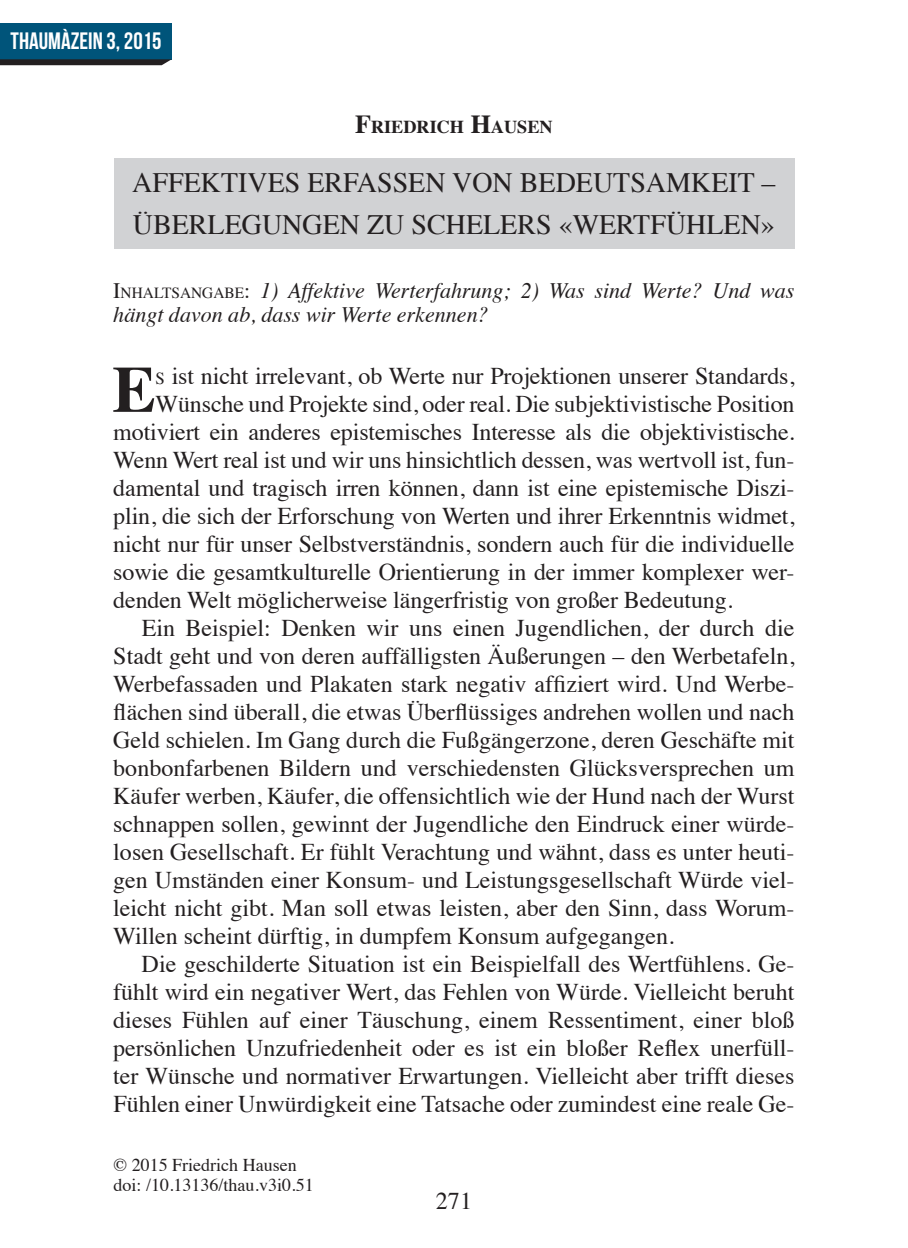
<style>
.page{position:relative;width:908px;height:1248px;background:#fff}
.page>*{position:absolute;margin:0;border:0;box-sizing:border-box;transform-origin:0 0}
.t1{font:700 65.4px "Times";color:#231f20}
.t2{font:28px/42px "Times";color:#231f20}
.t3{font:24px "Times";color:#231f20}
.t4{font:23.6px "Bebas Neue";color:#fff}
.t5{font:italic 22px/24px "Times";color:#231f20}
.t6{font:700 18.2px "Times";color:#231f20}
.t7{font:18px/20px "Times";color:#231f20}
.s1{font-size:26px}
.s2{font-style:normal}
.s3{font-style:normal;font-size:15.4px}
.s4{font-size:16.8px}
</style>
<div class="page">
<div style="left:0;top:23px;width:171px;height:36px;background:#00547a"></div>
<svg style="left:0;top:59px;width:171px;height:6px"></svg>
<div style="left:113px;top:158px;width:681px;height:91px;background:#d1d2d4"></div>
<p class="t4" style="left:11px;top:28px;width:152px">THAUMÀZEIN 3, 2015</p>
<p class="t6" style="left:355px;top:109px;width:199px"><span class="s1">F</span>RIEDRICH <span class="s1">H</span>AUSEN</p>
<p class="t2" style="left:132px;top:159px;width:644px">Affektives Erfassen von Bedeutsamkeit –<br>Üb erlegungen zu Schelers «Wertfühlen»</p>
<p class="t5" style="left:113px;top:277px;width:682px"><span class="s2">I</span><span class="s3">NHALTSANGABE</span><span class="s2">:</span> 1) Affektive Werterfahrung; 2) Was sind Werte? Und was hängt davon ab, dass wir Werte erkennen?</p>
<h1 class="t1" style="left:112px;top:327px;width:42px">E</h1>
<p class="t3" style="left:155px;top:353px;width:640px"><span class="s4">S</span> ist nicht irrelevant, ob Werte nur Projektionen unserer Standards,</p>
<p class="t3" style="left:155px;top:381px;width:640px">Wünsche und Projekte sind, oder real. Die subjektivistische Position</p>
<p class="t3" style="left:113px;top:409px;width:682px">motiviert ein anderes epistemisches Interesse als die objektivistische.</p>
<p class="t3" style="left:113px;top:437px;width:682px">Wenn Wert real ist und wir uns hinsichtlich dessen, was wertvoll ist, fun-</p>
<p class="t3" style="left:113px;top:465px;width:682px">damental und tragisch irren können, dann ist eine epistemische Diszi-</p>
<p class="t3" style="left:113px;top:493px;width:682px">plin, die sich der Erforschung von Werten und ihrer Erkenntnis widmet,</p>
<p class="t3" style="left:113px;top:521px;width:682px">nicht nur für unser Selbstverständnis, sondern auch für die individuelle</p>
<p class="t3" style="left:113px;top:549px;width:682px">sowie die gesamtkulturelle Orientierung in der immer komplexer wer-</p>
<p class="t3" style="left:113px;top:577px;width:620px">denden Welt möglicherweise längerfristig von großer Bedeutung.</p>
<p class="t3" style="left:142px;top:605px;width:654px">Ein Beispiel: Denken wir uns einen Jugendlichen, der durch die</p>
<p class="t3" style="left:113px;top:633px;width:682px">Stadt geht und von deren auffälligsten Äußerungen – den Werbetafeln,</p>
<p class="t3" style="left:113px;top:661px;width:682px">Werbefassaden und Plakaten stark negativ affiziert wird. Und Werbe-</p>
<p class="t3" style="left:113px;top:689px;width:682px">flächen sind überall, die etwas Überflüssiges andrehen wollen und nach</p>
<p class="t3" style="left:113px;top:717px;width:682px">Geld schielen. Im Gang durch die Fußgängerzone, deren Geschäfte mit</p>
<p class="t3" style="left:113px;top:745px;width:682px">bonbonfarbenen Bildern und verschiedensten Glücksversprechen um</p>
<p class="t3" style="left:113px;top:773px;width:682px">Käufer werben, Käufer, die offensichtlich wie der Hund nach der Wurst</p>
<p class="t3" style="left:113px;top:801px;width:682px">schnappen sollen, gewinnt der Jugendliche den Eindruck einer würde-</p>
<p class="t3" style="left:113px;top:829px;width:682px">losen Gesellschaft. Er fühlt Verachtung und wähnt, dass es unter heuti-</p>
<p class="t3" style="left:113px;top:857px;width:682px">gen Umständen einer Konsum- und Leistungsgesellschaft Würde viel-</p>
<p class="t3" style="left:113px;top:885px;width:682px">leicht nicht gibt. Man soll etwas leisten, aber den Sinn, dass Worum-</p>
<p class="t3" style="left:113px;top:913px;width:562px">Willen scheint dürftig, in dumpfem Konsum aufgegangen.</p>
<p class="t3" style="left:142px;top:941px;width:654px">Die geschilderte Situation ist ein Beispielfall des Wertfühlens. Ge-</p>
<p class="t3" style="left:113px;top:969px;width:682px">fühlt wird ein negativer Wert, das Fehlen von Würde. Vielleicht beruht</p>
<p class="t3" style="left:113px;top:997px;width:682px">dieses Fühlen auf einer Täuschung, einem Ressentiment, einer bloß</p>
<p class="t3" style="left:113px;top:1025px;width:682px">persönlichen Unzufriedenheit oder es ist ein bloßer Reflex unerfüll-</p>
<p class="t3" style="left:113px;top:1053px;width:682px">ter Wünsche und normativer Erwartungen. Vielleicht aber trifft dieses</p>
<p class="t3" style="left:113px;top:1081px;width:682px">Fühlen einer Unwürdigkeit eine Tatsache oder zumindest eine reale Ge-</p>
<p class="t7" style="left:113px;top:1153px;width:202px">© 2015 Friedrich Hausen doi: /10.13136/thau.v3i0.51</p>
<p class="t3" style="left:436px;top:1178px;width:37px">271</p>
</div>
